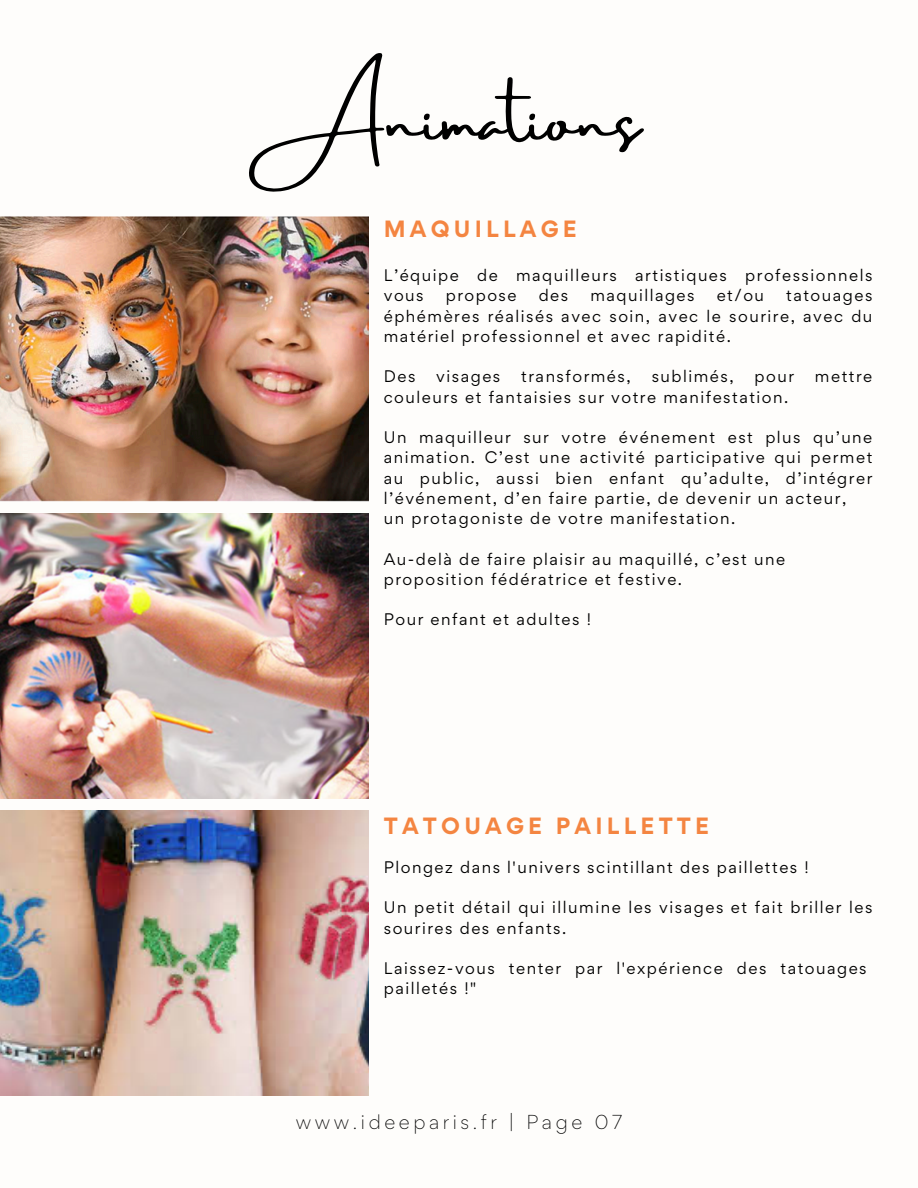
<style>
.page{position:relative;width:918px;height:1188px;background:#fefdfb}
.page>*{position:absolute;margin:0;border:0;box-sizing:border-box;transform-origin:0 0}
.t1{font:61.5px "Amsterdam Three";color:#000}
.t2{font:700 21px "Gordita";letter-spacing:.2em;color:#f48541}
.t3{font:300 18px "Gordita";letter-spacing:.2em;color:#000}
.t4{font:15px/20.2px "Gordita";letter-spacing:.1em;color:#000}
</style>
<div class="page">
<img style="left:0;top:216px;width:369px;height:286px">
<img style="left:0;top:513px;width:369px;height:286px">
<img style="left:0;top:810px;width:369px;height:286px">
<h1 class="t1" style="left:278px;top:86px;width:363px">Animations</h1>
<h2 class="t2" style="left:384px;top:214px;width:195px">MAQUILLAGE</h2>
<p class="t4" style="left:384px;top:265px;width:490px">L’équipe de maquilleurs artistiques professionnels vous</p>
<p class="t4" style="left:446px;top:285px;width:72px">propose</p>
<p class="t4" style="left:539px;top:285px;width:31px">des</p>
<p class="t4" style="left:590px;top:285px;width:106px">maquillages</p>
<p class="t4" style="left:717px;top:285px;width:49px">et/ou</p>
<p class="t4" style="left:384px;top:285px;width:490px;text-align:justify;text-indent:402px">tatouages éphémères réalisés avec soin, avec le sourire, avec du matériel professionnel et avec rapidité.</p>
<p class="t4" style="left:384px;top:366px;width:33px">Des</p>
<p class="t4" style="left:436px;top:366px;width:66px">visages</p>
<p class="t4" style="left:521px;top:366px;width:111px">transformés,</p>
<p class="t4" style="left:652px;top:366px;width:84px">sublimés,</p>
<p class="t4" style="left:755px;top:366px;width:41px">pour</p>
<p class="t4" style="left:815px;top:366px;width:59px">mettre</p>
<p class="t4" style="left:384px;top:386px;width:406px">couleurs et fantaisies sur votre manifestation.</p>
<p class="t4" style="left:384px;top:427px;width:490px;text-align:justify">Un maquilleur sur votre événement est plus qu’une animation. C’est une activité participative qui permet au public, aussi bien enfant qu’adulte, d’intégrer l’événement, d’en faire partie, de devenir un acteur,</p>
<p class="t4" style="left:384px;top:508px;width:353px">un protagoniste de votre manifestation.</p>
<p class="t4" style="left:384px;top:548px;width:403px">Au-delà de faire plaisir au maquillé, c’est une proposition fédératrice et festive.</p>
<p class="t4" style="left:384px;top:609px;width:209px">Pour enfant et adultes !</p>
<h2 class="t2" style="left:384px;top:811px;width:327px">TATOUAGE PAILLETTE</h2>
<p class="t4" style="left:384px;top:857px;width:427px">Plongez dans l'univers scintillant des paillettes !</p>
<p class="t4" style="left:384px;top:897px;width:490px">Un petit détail qui illumine les visages et fait briller les sourires des enfants.</p>
<p class="t4" style="left:384px;top:958px;width:484px">Laissez-vous tenter par l'expérience des tatouages pailletés !"</p>
<p class="t3" style="left:296px;top:1110px;width:328px">www.ideeparis.fr | Page 07</p>
</div>
